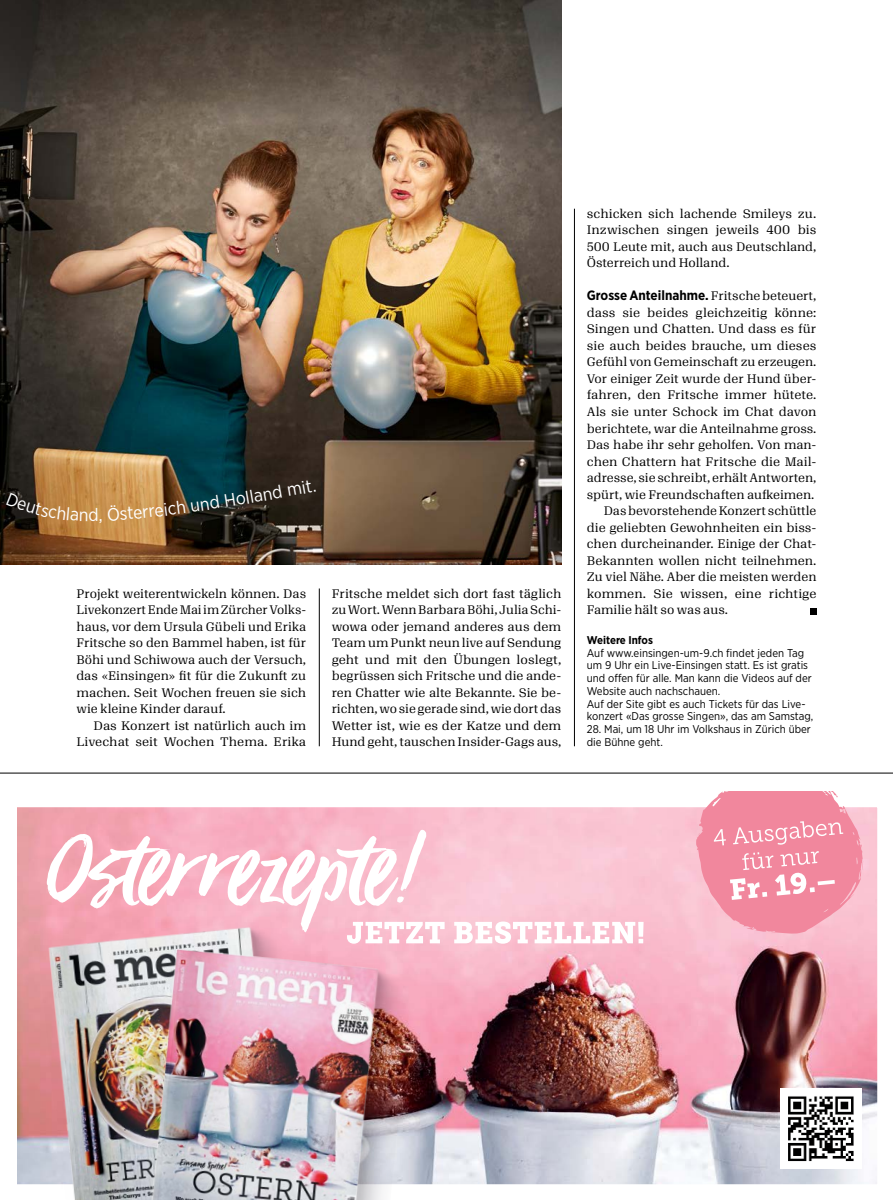
<style>
.page{position:relative;width:893px;height:1200px;background:#fff}
.page>*{position:absolute;margin:0;border:0;box-sizing:border-box;transform-origin:0 0}
.t1{font:18px "Gotham Narrow";color:#fff}
.t2{font:700 13.5px "Gotham Narrow";color:#000}
.t3{font:12px/16.5px "Algebra";color:#000;text-align:justify}
.t4{font:11.25px/12.8px "Gotham Narrow";color:#000}
.t5{font:700 11.25px "Gotham Narrow";color:#000}
.s1{font-family:"Algebra";font-weight:400;font-size:12px}
</style>
<div class="page">
<div style="left:810px;top:607px;width:6px;height:7px;background:#000"></div>
<hr style="left:574px;top:209px;width:1px;height:537px;background:#000">
<hr style="left:319px;top:588px;width:1px;height:158px;background:#000">
<img style="left:0;top:0;width:561px;height:564px">
<hr style="left:0;top:772px;width:893px;height:1px;background:#000">
<img style="left:17px;top:807px;width:861px;height:378px">
<img style="left:781px;top:1087px;width:80px;height:81px">
<svg style="left:47px;top:829px;width:398px;height:114px"></svg>
<svg style="left:454px;top:921px;width:190px;height:22px"></svg>
<svg style="left:696px;top:791px;width:167px;height:142px"></svg>
<img style="left:17px;top:863px;width:321px;height:336px">
<img style="left:101px;top:886px;width:318px;height:313px">
<svg style="left:6px;top:493px;width:96px;height:30px"></svg>
<svg style="left:108px;top:500px;width:101px;height:20px"></svg>
<h1 class="t1" style="left:208px;top:492px;width:42px;rotate:-9deg">d Hol</h1>
<h1 class="t1" style="left:248px;top:485px;width:69px;rotate:-10deg">land mit.</h1>
<p class="t3" style="left:77px;top:583px;width:231px">Projekt weiterentwickeln können. Das Livekonzert Ende Mai im Zürcher Volks&shy;haus, vor dem Ursula Gübeli und Erika Fritsche so den Bammel haben, ist für Böhi und Schiwowa auch der Versuch, das «Einsingen» fit für die Zukunft zu machen. Seit Wochen freuen sie sich wie kleine Kinder darauf.</p>
<p class="t3" style="left:77px;top:715px;width:231px;text-align:right">Das Konzert ist natürlich auch im<br>Livechat seit Wochen Thema. Erika</p>
<p class="t3" style="left:332px;top:583px;width:231px">Fritsche meldet sich dort fast täglich zu Wort. Wenn Barbara Böhi, Julia Schi&shy;wowa oder jemand anderes aus dem Team um Punkt neun live auf Sendung geht und mit den Übungen loslegt, begrüssen sich Fritsche und die ande&shy;ren Chatter wie alte Bekannte. Sie be&shy;richten, wo sie gerade sind, wie dort das Wetter ist, wie es der Katze und dem Hund geht, tauschen Insider-Gags aus,</p>
<p class="t3" style="left:587px;top:204px;width:231px">schicken sich lachende Smileys zu.<br>Inzwischen singen jeweils 400 bis 500 Leute mit, auch aus Deutschland, Österreich und Holland.</p>
<p class="t2" style="left:587px;top:287px;width:231px">Grosse Anteilnahme. <span class="s1">Fritsche beteuert,</span></p>
<p class="t3" style="left:587px;top:303px;width:231px">dass sie beides gleichzeitig könne:</p>
<p class="t3" style="left:587px;top:319px;width:231px">Singen und Chatten. Und dass es für</p>
<p class="t3" style="left:587px;top:336px;width:231px">sie auch beides brauche, um dieses</p>
<p class="t3" style="left:587px;top:352px;width:231px">Gefühl von Gemeinschaft zu erzeugen.</p>
<p class="t3" style="left:587px;top:369px;width:231px">Vor einiger Zeit wurde der Hund über-</p>
<p class="t3" style="left:587px;top:385px;width:231px">fahren, den Fritsche immer hütete.</p>
<p class="t3" style="left:587px;top:402px;width:231px">Als sie unter Schock im Chat davon</p>
<p class="t3" style="left:587px;top:418px;width:231px">berichtete, war die Anteilnahme gross.</p>
<p class="t3" style="left:587px;top:435px;width:231px">Das habe ihr sehr geholfen. Von man-</p>
<p class="t3" style="left:587px;top:451px;width:231px">chen Chattern hat Fritsche die Mail-</p>
<p class="t3" style="left:587px;top:468px;width:231px">adresse, sie schreibt, erhält Antworten,</p>
<p class="t3" style="left:587px;top:484px;width:229px">spürt, wie Freundschaften aufkeimen.</p>
<p class="t3" style="left:604px;top:501px;width:214px">Das bevorstehende Konzert schüttle</p>
<p class="t3" style="left:587px;top:517px;width:231px">die geliebten Gewohnheiten ein biss-</p>
<p class="t3" style="left:587px;top:534px;width:228px">chen durcheinander. Einige der Chat--</p>
<p class="t3" style="left:587px;top:550px;width:231px">Bekannten wollen nicht teilnehmen.</p>
<p class="t3" style="left:587px;top:567px;width:231px">Zu viel Nähe. Aber die meisten werden</p>
<p class="t3" style="left:587px;top:583px;width:231px">kommen. Sie wissen, eine richtige</p>
<p class="t3" style="left:587px;top:600px;width:143px">Familie hält so was aus.</p>
<p class="t5" style="left:587px;top:632px;width:68px">Weitere Infos</p>
<p class="t4" style="left:587px;top:646px;width:228px">Auf www.einsingen-um-9.ch findet jeden Tag um 9 Uhr ein Live-Einsingen statt. Es ist gratis und offen für alle. Man kann die Videos auf der Website auch nachschauen.<br>Auf der Site gibt es auch Tickets für das Live&shy;konzert «Das grosse Singen», das am Samstag,</p>
<p class="t4" style="left:587px;top:722px;width:225px">28. Mai, um 18 Uhr im Volkshaus in Zürich über die Bühne geht.</p>
</div>
